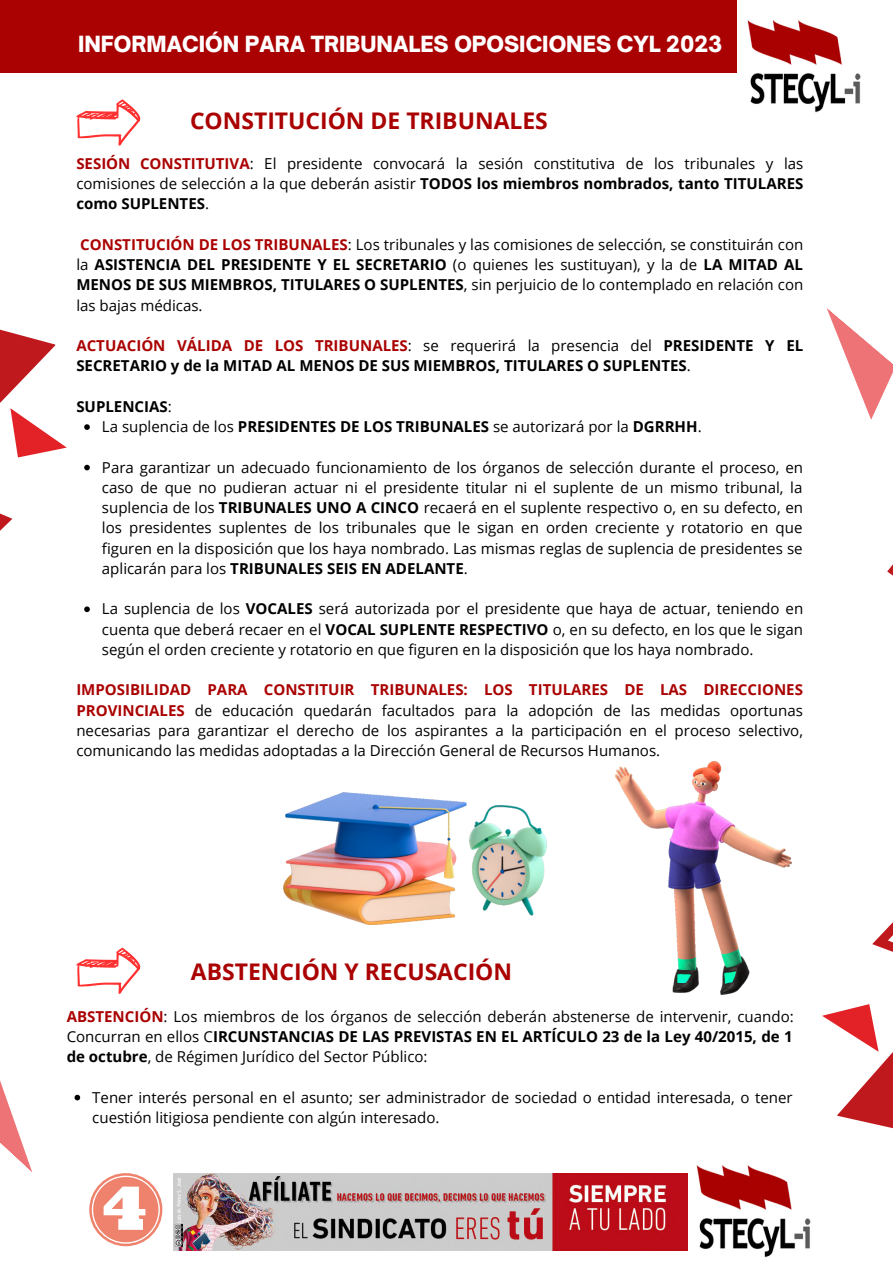
<style>
.page{position:relative;width:893px;height:1264px;background:#fff}
.page>*{position:absolute;margin:0;border:0;box-sizing:border-box;transform-origin:0 0}
.t1{font:700 22.95px "Open Sans";color:#aa0202}
.t2{font:900 21.3px "Open Sauce One";color:#fff}
.t3{font:15px/20.2px "Open Sans";color:#000;text-align:justify}
.t4{font:700 15px/20.2px "Open Sans";color:#000}
.s1{font-weight:700;color:#aa0202}
.s2{font-weight:700}
.s3{color:#aa0202}
.s4{font-weight:400}
</style>
<div class="page">
<img style="left:747px;top:20px;width:114px;height:93px">
<img style="left:173px;top:1173px;width:514px;height:77px">
<img style="left:687px;top:1165px;width:124px;height:93px">
<div style="left:0;top:0;width:737px;height:72px;background:#aa0202"></div>
<svg style="left:84px;top:424px;width:6px;height:6px"></svg>
<svg style="left:84px;top:465px;width:6px;height:5px"></svg>
<svg style="left:84px;top:606px;width:6px;height:6px"></svg>
<svg style="left:76px;top:99px;width:64px;height:47px"></svg>
<img style="left:284px;top:792px;width:263px;height:132px">
<svg style="left:0;top:329px;width:67px;height:202px"></svg>
<svg style="left:826px;top:308px;width:66px;height:267px"></svg>
<svg style="left:822px;top:923px;width:70px;height:205px"></svg>
<img style="left:615px;top:761px;width:176px;height:233px">
<svg style="left:0;top:947px;width:162px;height:299px"></svg>
<p class="t2" style="left:78px;top:30px;width:645px">INFORMACIÓN PARA TRIBUNALES OPOSICIONES CYL 2023</p>
<p class="t1" style="left:190px;top:105px;width:359px">CONSTITUCIÓN DE TRIBUNALES</p>
<p class="t3" style="left:76px;top:153px;width:728px"><span class="s1">SESIÓN CONSTITUTIVA</span>: El presidente convocará la sesión constitutiva de los tribunales y las comisiones de selección a la que deberán asistir <span class="s2">TODOS los miembros nombrados, tanto TITULARES como SUPLENTES</span>.</p>
<p class="t3" style="left:76px;top:234px;width:728px"><span class="s1">CONSTITUCIÓN DE LOS TRIBUNALES</span>: Los tribunales y las comisiones de selección, se constituirán con la <span class="s2">ASISTENCIA DEL PRESIDENTE Y EL SECRETARIO</span> (o quienes les sustituyan), y la de <span class="s2">LA MITAD AL MENOS DE SUS MIEMBROS, TITULARES O SUPLENTES</span>, sin perjuicio de lo contemplado en relación con las bajas médicas.</p>
<p class="t4" style="left:76px;top:335px;width:728px"><span class="s3">ACTUACIÓN VÁLIDA DE LOS TRIBUNALES</span><span class="s4">: se requerirá la presencia del</span> PRESIDENTE Y EL<br>SECRETARIO y de la MITAD AL MENOS DE SUS MIEMBROS, TITULARES O SUPLENTES<span class="s4">.</span></p>
<p class="t4" style="left:76px;top:396px;width:97px">SUPLENCIAS<span class="s4">:</span></p>
<p class="t3" style="left:102px;top:416px;width:601px">La suplencia de los <span class="s2">PRESIDENTES DE LOS TRIBUNALES</span> se autorizará por la <span class="s2">DGRRHH</span>.</p>
<p class="t3" style="left:102px;top:456px;width:702px">Para garantizar un adecuado funcionamiento de los órganos de selección durante el proceso, en caso de que no pudieran actuar ni el presidente titular ni el suplente de un mismo tribunal, la suplencia de los <span class="s2">TRIBUNALES UNO A CINCO</span> recaerá en el suplente respectivo o, en su defecto, en los presidentes suplentes de los tribunales que le sigan en orden creciente y rotatorio en que figuren en la disposición que los haya nombrado. Las mismas reglas de suplencia de presidentes se aplicarán para los <span class="s2">TRIBUNALES SEIS EN ADELANTE</span>.</p>
<p class="t3" style="left:102px;top:598px;width:702px">La suplencia de los <span class="s2">VOCALES</span> será autorizada por el presidente que haya de actuar, teniendo en cuenta que deberá recaer en el <span class="s2">VOCAL SUPLENTE RESPECTIVO</span> o, en su defecto, en los que le sigan según el orden creciente y rotatorio en que figuren en la disposición que los haya nombrado.</p>
<p class="t3" style="left:76px;top:679px;width:728px"><span class="s1">IMPOSIBILIDAD PARA CONSTITUIR TRIBUNALES: LOS TITULARES DE LAS DIRECCIONES PROVINCIALES</span> de educación quedarán facultados para la adopción de las medidas oportunas necesarias para garantizar el derecho de los aspirantes a la participación en el proceso selectivo, comunicando las medidas adoptadas a la Dirección General de Recursos Humanos.</p>
<p class="t1" style="left:191px;top:955px;width:323px">ABSTENCIÓN Y RECUSACIÓN</p>
<p class="t3" style="left:67px;top:1005px;width:728px"><span class="s1">ABSTENCIÓN</span>: Los miembros de los órganos de selección deberán abstenerse de intervenir, cuando:<br>Concurran en ellos C<span class="s2">IRCUNSTANCIAS DE LAS PREVISTAS EN EL ARTÍCULO 23 de la Ley 40/2015, de 1 de octubre</span>, de Régimen Jurídico del Sector Público:</p>
<p class="t3" style="left:92px;top:1086px;width:702px">Tener interés personal en el asunto; ser administrador de sociedad o entidad interesada, o tener cuestión litigiosa pendiente con algún interesado.</p>
</div>
